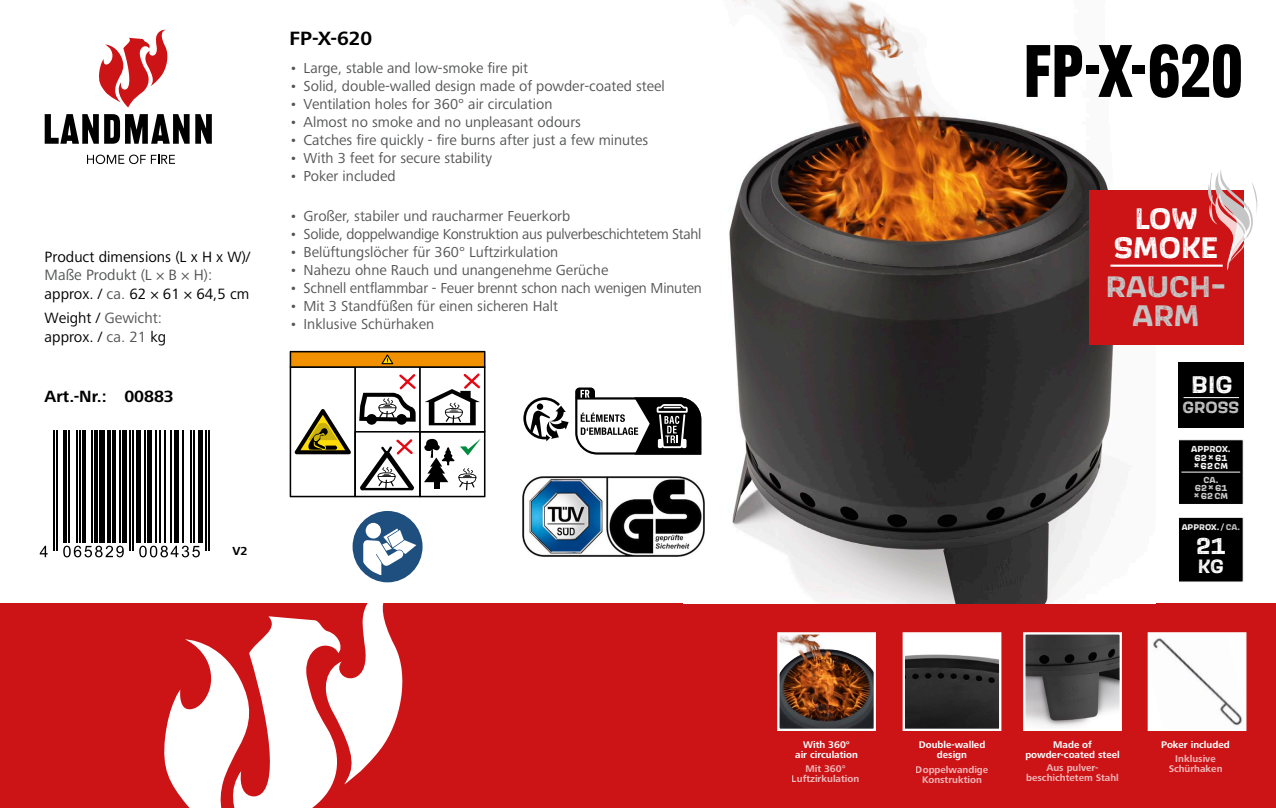
<style>
.page{position:relative;width:1276px;height:808px;background:#fff}
.page>*{position:absolute;margin:0;border:0;box-sizing:border-box;transform-origin:0 0}
.t1{font:72.5px "Railroad Gothic ATF";color:#000}
.t2{font:700 30.7px/28.4px "Scarlet Wood";color:#c5c5c6;text-align:center}
.t3{font:700 30.7px/28.4px "Scarlet Wood";color:#fff;text-align:center}
.t4{font:700 25px "Scarlet Wood";color:#fff}
.t5{font:700 23.8px "Scarlet Wood";color:#fff}
.t6{font:700 20px "Scarlet Wood";color:#fff}
.t7{font:700 19.9px "Frutiger Next LTW1 G";color:#000}
.t8{font:700 16.9px "Frutiger Next LTW1 G";letter-spacing:-.005em;color:#000}
.t9{font:700 16.9px "Scarlet Wood";color:#c5c5c6}
.t10{font:15.5px/18.6px "Frutiger Next LTW1 G";color:#000}
.t11{font:15.5px/18.6px "Frutiger Next LTW1 G";color:#535455}
.t12{font:15px "Frutiger Next LTW1 G";color:#535455}
.t13{font:15px "Frutiger Next LTW1 G";color:#555}
.t14{font:15px "Frutiger Next LTW1 G";letter-spacing:-.02em;color:#555}
.t15{font:700 12.1px "Frutiger Next LTW1 G";color:#000}
.t16{font:700 10.8px/8.1px "Scarlet Wood";color:#fff}
.t17{font:700 10.8px/8.1px "Scarlet Wood";color:#d1d1d2;text-align:center}
.t18{font:700 10.3px "Scarlet Wood";color:#fff}
.t19{font:700 10px/10px "Frutiger Next LTW1 G";color:#fff;text-align:center}
.s1{color:#000}
.s2{color:#535455}
.s3{color:#c5c5c6}
</style>
<div class="page">
<div style="left:0;top:603px;width:1276px;height:205px;background:#cc1316"></div>
<svg style="left:164px;top:603px;width:239px;height:205px;fill:#fff"></svg>
<img style="left:683px;top:0;width:472px;height:603px">
<img style="left:1150px;top:635px;width:93px;height:93px">
<div style="left:1147px;top:632px;width:99px;height:99px;border:2px solid #fff"></div>
<img style="left:1026px;top:635px;width:93px;height:93px">
<div style="left:1023px;top:632px;width:99px;height:99px;border:2px solid #fff"></div>
<img style="left:905px;top:635px;width:93px;height:93px">
<div style="left:902px;top:632px;width:99px;height:99px;border:2px solid #fff"></div>
<img style="left:780px;top:635px;width:93px;height:93px">
<div style="left:777px;top:632px;width:99px;height:99px;border:2px solid #fff"></div>
<hr style="left:53px;top:430px;width:2px;height:121px;background:#000">
<hr style="left:56px;top:430px;width:2px;height:121px;background:#000">
<hr style="left:63px;top:430px;width:3px;height:113px;background:#000">
<hr style="left:68px;top:430px;width:2px;height:113px;background:#000">
<hr style="left:76px;top:430px;width:2px;height:113px;background:#000">
<hr style="left:79px;top:430px;width:2px;height:113px;background:#000">
<hr style="left:83px;top:430px;width:3px;height:113px;background:#000">
<hr style="left:91px;top:430px;width:2px;height:113px;background:#000">
<hr style="left:94px;top:430px;width:4px;height:113px;background:#000">
<div style="left:99px;top:430px;width:5px;height:113px;background:#000"></div>
<hr style="left:107px;top:430px;width:4px;height:113px;background:#000">
<hr style="left:112px;top:430px;width:4px;height:113px;background:#000">
<hr style="left:119px;top:430px;width:2px;height:113px;background:#000">
<div style="left:122px;top:430px;width:5px;height:113px;background:#000"></div>
<hr style="left:129px;top:430px;width:2px;height:121px;background:#000">
<hr style="left:132px;top:430px;width:2px;height:121px;background:#000">
<div style="left:136px;top:430px;width:5px;height:113px;background:#000"></div>
<hr style="left:144px;top:430px;width:2px;height:113px;background:#000">
<div style="left:147px;top:430px;width:5px;height:113px;background:#000"></div>
<hr style="left:155px;top:430px;width:2px;height:113px;background:#000">
<hr style="left:159px;top:430px;width:1px;height:113px;background:#000">
<hr style="left:164px;top:430px;width:1px;height:113px;background:#000">
<hr style="left:170px;top:430px;width:2px;height:113px;background:#000">
<div style="left:174px;top:430px;width:5px;height:113px;background:#000"></div>
<hr style="left:182px;top:430px;width:2px;height:113px;background:#000">
<hr style="left:190px;top:430px;width:2px;height:113px;background:#000">
<hr style="left:193px;top:430px;width:2px;height:113px;background:#000">
<div style="left:198px;top:430px;width:5px;height:113px;background:#000"></div>
<hr style="left:205px;top:430px;width:2px;height:121px;background:#000">
<hr style="left:208px;top:430px;width:2px;height:121px;background:#000">
<svg style="left:40px;top:546px;width:8px;height:11px"></svg>
<svg style="left:63px;top:546px;width:61px;height:11px"></svg>
<svg style="left:139px;top:546px;width:61px;height:11px"></svg>
<img style="left:522px;top:477px;width:182px;height:79px">
<svg style="left:523px;top:381px;width:185px;height:80px"></svg>
<div style="left:352px;top:511px;width:70px;height:71px;background:#1e4f7e;border-radius:50%"></div>
<div style="left:366px;top:523px;width:15px;height:15px;background:#fff;border-radius:50%"></div>
<svg style="left:363px;top:528px;width:53px;height:47px"></svg>
<svg style="left:290px;top:351px;width:195px;height:146px"></svg>
<div style="left:1178px;top:439px;width:65px;height:66px;background:#000;border:1px solid #fff"></div>
<hr style="left:1181px;top:472px;width:59px;height:1px;background:#fff">
<div style="left:1178px;top:517px;width:65px;height:65px;background:#000;border:1px solid #fff"></div>
<div style="left:1178px;top:362px;width:65px;height:65px;background:#000"></div>
<hr style="left:1183px;top:397px;width:56px;height:1px;background:#fff">
<div style="left:1089px;top:190px;width:154px;height:154px;background:#cc1316"></div>
<hr style="left:1110px;top:265px;width:112px;height:2px;background:#fff">
<svg style="left:1206px;top:170px;width:52px;height:100px"></svg>
<svg style="left:99px;top:30px;width:69px;height:77px"></svg>
<svg style="left:45px;top:114px;width:167px;height:30px"></svg>
<svg style="left:87px;top:155px;width:88px;height:9px"></svg>
<p class="t10" style="left:45px;top:248px;width:207px">Product dimensions (L x H x W)/</p>
<p class="t11" style="left:45px;top:266px;width:206px">Maße Produkt (L × B × H): <span class="s1">approx. /</span> ca. <span class="s1">62 × 61 × 64,5 cm</span></p>
<p class="t10" style="left:45px;top:309px;width:123px">Weight / <span class="s2">Gewicht: </span>approx. / <span class="s2">ca. 21</span> kg</p>
<p class="t8" style="left:45px;top:387px;width:131px">Art.-Nr.: 00883</p>
<h3 class="t7" style="left:290px;top:27px;width:84px">FP-X-620</h3>
<p class="t12" style="left:290px;top:59px;width:240px">• Large, stable and low-smoke fire pit</p>
<p class="t12" style="left:290px;top:77px;width:377px">• Solid, double-walled design made of powder-coated steel</p>
<p class="t12" style="left:290px;top:95px;width:264px">• Ventilation holes for 360° air circulation</p>
<p class="t12" style="left:290px;top:113px;width:293px">• Almost no smoke and no unpleasant odours</p>
<p class="t12" style="left:290px;top:131px;width:360px">• Catches fire quickly - fire burns after just a few minutes</p>
<p class="t12" style="left:290px;top:149px;width:204px">• With 3 feet for secure stability</p>
<p class="t12" style="left:290px;top:167px;width:107px">• Poker included</p>
<p class="t13" style="left:290px;top:207px;width:282px">• Großer, stabiler und raucharmer Feuerkorb</p>
<p class="t14" style="left:290px;top:225px;width:413px">• Solide, doppelwandige Konstruktion aus pulverbeschichtetem Stahl</p>
<p class="t13" style="left:290px;top:243px;width:270px">• Belüftungslöcher für 360° Luftzirkulation</p>
<p class="t13" style="left:290px;top:261px;width:320px">• Nahezu ohne Rauch und unangenehme Gerüche</p>
<p class="t13" style="left:290px;top:279px;width:414px">• Schnell entflammbar - Feuer brennt schon nach wenigen Minuten</p>
<p class="t13" style="left:290px;top:297px;width:270px">• Mit 3 Standfüßen für einen sicheren Halt</p>
<p class="t13" style="left:290px;top:315px;width:146px">• Inklusive Schürhaken</p>
<p class="t15" style="left:232px;top:544px;width:17px">V2</p>
<h1 class="t1" style="left:1023px;top:28px;width:221px">FP-X-620</h1>
<h2 class="t3" style="left:1113px;top:203px;width:106px">LOW<br>SMOKE</h2>
<h2 class="t2" style="left:1105px;top:271px;width:122px">RAUCH-<br>ARM</h2>
<h3 class="t4" style="left:1191px;top:368px;width:43px">BIG</h3>
<p class="t9" style="left:1182px;top:396px;width:58px">GROSS</p>
<p class="t16" style="left:1191px;top:444px;width:41px">APPROX.<br>62×61 ×62cm</p>
<p class="t17" style="left:1193px;top:475px;width:36px">ca.<br>62×61 ×62cm</p>
<h3 class="t5" style="left:1196px;top:530px;width:31px">21</h3>
<h3 class="t6" style="left:1197px;top:553px;width:27px">KG</h3>
<p class="t18" style="left:1181px;top:520px;width:60px">APPROX./<span class="s3">CA.</span></p>
<p class="t19" style="left:795px;top:740px;width:64px">With 360°<br>air circulation</p>
<p class="t19" style="left:792px;top:764px;width:69px">Mit 360°<br>Luftzirkulation</p>
<p class="t19" style="left:918px;top:740px;width:68px">Double-walled design</p>
<p class="t19" style="left:915px;top:765px;width:74px">Doppelwandige<br>Konstruktion</p>
<p class="t19" style="left:1025px;top:740px;width:96px">Made of powder-coated steel</p>
<p class="t19" style="left:1026px;top:762px;width:94px">Aus pulver&shy;beschichtetem Stahl</p>
<p class="t19" style="left:1161px;top:738px;width:70px;line-height:13.7px">Poker included<br>Inklusive</p>
<p class="t19" style="left:1168px;top:764px;width:55px">Schürhaken</p>
</div>
